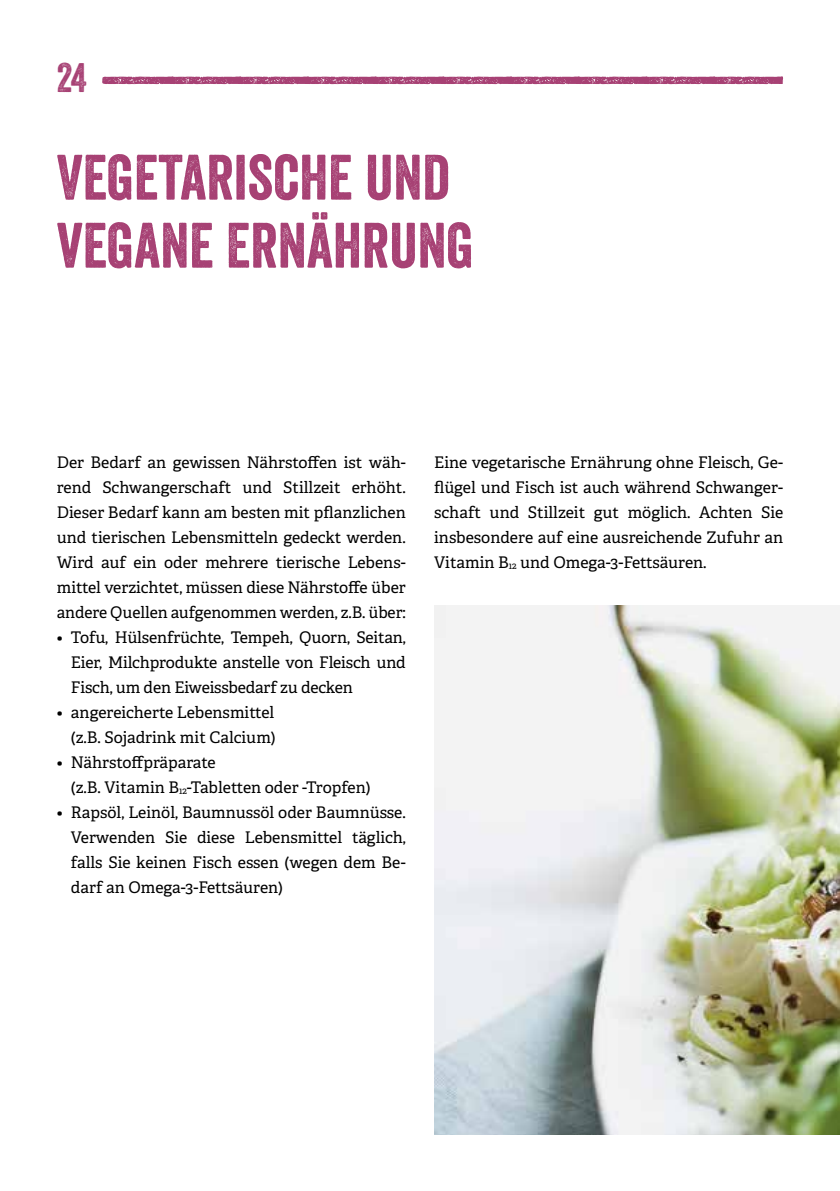
<style>
.page{position:relative;width:840px;height:1191px;background:#fff}
.page>*{position:absolute;margin:0;border:0;box-sizing:border-box;transform-origin:0 0}
.t1{font:62px/68px "Veneer";color:#a74174}
.t2{font:40px "Veneer";color:#a74174}
.t3{font:16px/25px "Adelle Basic";letter-spacing:-.005em;color:#000;text-align:justify}
</style>
<div class="page">
<svg style="left:102px;top:77px;width:680px;height:7px;background:#ab4b7b"></svg>
<img style="left:434px;top:605px;width:405px;height:529px">
<h2 class="t2" style="left:57px;top:53px;width:31px">24</h2>
<h1 class="t1" style="left:57px;top:143px;width:418px">VEGETARISCHE UND<br>VEGANE ERNÄHRUNG</h1>
<p class="t3" style="left:57px;top:449px;width:350px">Der Bedarf an gewissen Nährstoffen ist wäh&shy;rend Schwangerschaft und Stillzeit erhöht.<br>Dieser Bedarf kann am besten mit pflanzlichen und tierischen Lebensmitteln gedeckt werden.<br>Wird auf ein oder mehrere tierische Lebens&shy;mittel verzichtet, müssen diese Nährstoffe über andere Quellen aufgenommen werden, z.B. über:</p>
<p class="t3" style="left:71px;top:624px;width:336px;text-indent:-14px">• Tofu, Hülsenfrüchte, Tempeh, Quorn, Seitan, Eier, Milchprodukte anstelle von Fleisch und Fisch, um den Eiweissbedarf zu decken</p>
<p class="t3" style="left:57px;top:699px;width:220px;text-align:right">• angereicherte Lebensmittel (z.B. Sojadrink mit Calcium)</p>
<p class="t3" style="left:71px;top:749px;width:301px;text-indent:-14px">• Nährstoffpräparate<br>(z.B. Vitamin B<sub>12</sub>-Tabletten oder -Tropfen)</p>
<p class="t3" style="left:71px;top:799px;width:336px;text-indent:-14px">• Rapsöl, Leinöl, Baumnussöl oder Baumnüsse.<br>Verwenden Sie diese Lebensmittel täglich, falls Sie keinen Fisch essen (wegen dem Be&shy;darf an Omega-3-Fettsäuren)</p>
<p class="t3" style="left:434px;top:449px;width:350px">Eine vegetarische Ernährung ohne Fleisch, Ge&shy;flügel und Fisch ist auch während Schwanger&shy;schaft und Stillzeit gut möglich. Achten Sie insbesondere auf eine ausreichende Zufuhr an Vitamin B<sub>12</sub> und Omega-3-Fettsäuren.</p>
</div>
